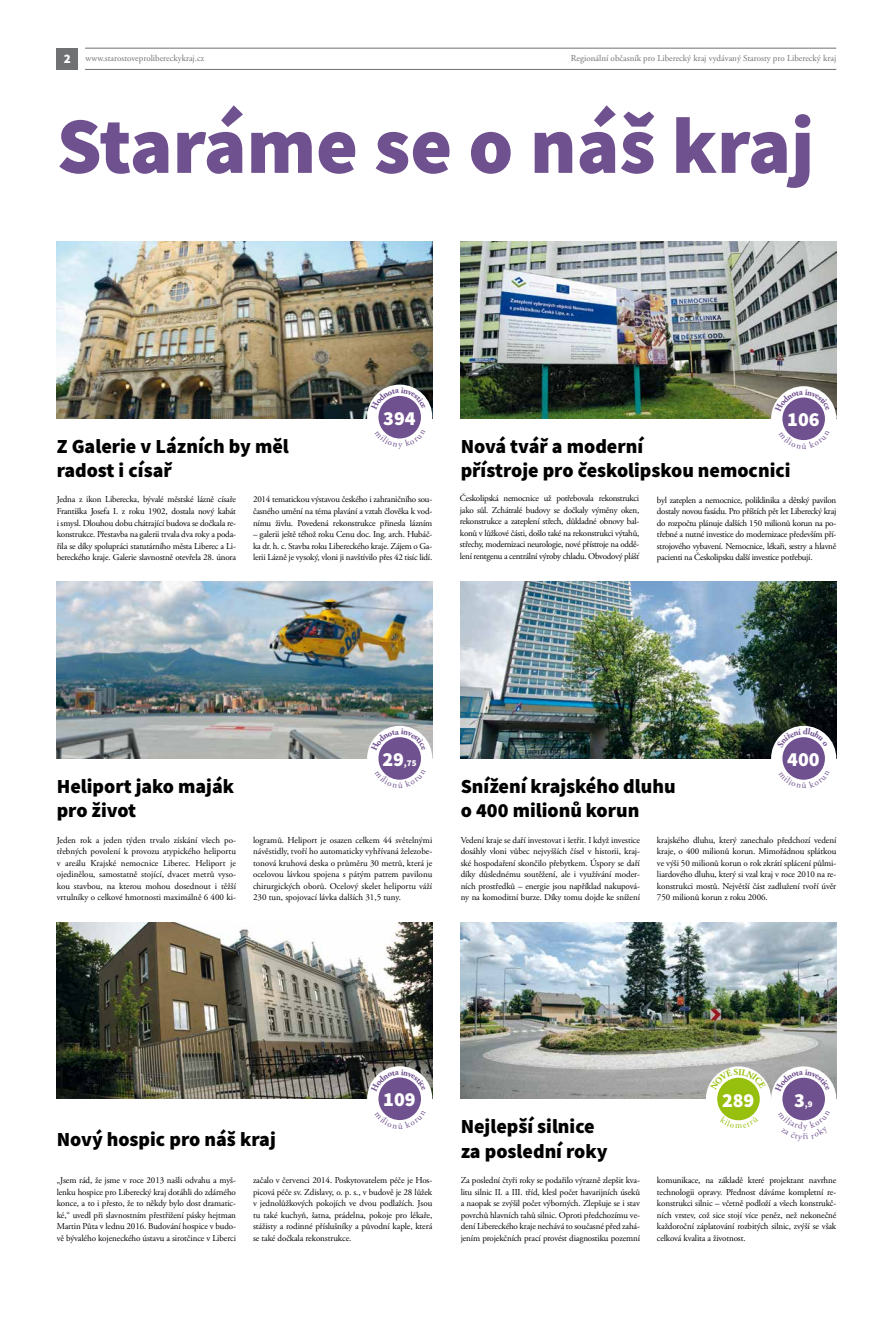
<style>
.page{position:relative;width:893px;height:1333px;background:#fff}
.page>*{position:absolute;margin:0;border:0;box-sizing:border-box;transform-origin:0 0}
.t1{font:900 80px "Source Sans Pro";color:#70518f}
.t2{font:900 20px/24px "Source Sans Pro";color:#000}
.t3{font:900 20px "Source Sans Pro";color:#fff}
.t4{font:9px/11.5px "Adobe Garamond Pro";letter-spacing:-.015em;color:#000;text-align:justify}
.t5{font:9px "Adobe Garamond Pro";color:#707172}
.t6{font:900 9px "Source Sans Pro";color:#fff}
.s1{font-family:"Source Sans Pro";font-weight:900;font-size:13px;color:#fff}
</style>
<div class="page">
<div style="left:57px;top:48px;width:21px;height:21px;background:#707172"></div>
<hr style="left:85px;top:69px;width:751px;height:1px;background:#707172">
<hr style="left:85px;top:48px;width:751px;height:1px;background:#707172">
<img style="left:57px;top:241px;width:375px;height:177px">
<img style="left:461px;top:241px;width:375px;height:177px">
<img style="left:57px;top:582px;width:375px;height:176px">
<img style="left:461px;top:582px;width:375px;height:176px">
<img style="left:57px;top:922px;width:375px;height:176px">
<img style="left:461px;top:922px;width:375px;height:176px">
<div style="left:771px;top:725px;width:65px;height:66px;background:#fff;border-radius:50%"></div>
<div style="left:782px;top:737px;width:43px;height:42px;background:#70518f;border-radius:50%"></div>
<div style="left:771px;top:386px;width:65px;height:65px;background:#fff;border-radius:50%"></div>
<div style="left:782px;top:397px;width:43px;height:43px;background:#70518f;border-radius:50%"></div>
<div style="left:367px;top:725px;width:65px;height:66px;background:#fff;border-radius:50%"></div>
<div style="left:378px;top:737px;width:43px;height:42px;background:#70518f;border-radius:50%"></div>
<div style="left:771px;top:1066px;width:65px;height:65px;background:#fff;border-radius:50%"></div>
<div style="left:782px;top:1077px;width:43px;height:43px;background:#70518f;border-radius:50%"></div>
<div style="left:706px;top:1066px;width:65px;height:65px;background:#fff;border-radius:50%"></div>
<div style="left:717px;top:1077px;width:43px;height:43px;background:#97bf0d;border-radius:50%"></div>
<div style="left:367px;top:384px;width:65px;height:66px;background:#fff;border-radius:50%"></div>
<div style="left:378px;top:396px;width:43px;height:42px;background:#70518f;border-radius:50%"></div>
<div style="left:367px;top:1066px;width:65px;height:65px;background:#fff;border-radius:50%"></div>
<div style="left:378px;top:1077px;width:43px;height:42px;background:#70518f;border-radius:50%"></div>
<svg style="left:786px;top:770px;width:36px;height:10px"></svg>
<svg style="left:785px;top:430px;width:37px;height:11px"></svg>
<svg style="left:381px;top:769px;width:37px;height:11px"></svg>
<svg style="left:371px;top:728px;width:55px;height:23px"></svg>
<svg style="left:724px;top:1115px;width:29px;height:6px"></svg>
<svg style="left:710px;top:1067px;width:56px;height:23px"></svg>
<svg style="left:382px;top:429px;width:36px;height:10px"></svg>
<svg style="left:371px;top:387px;width:55px;height:23px"></svg>
<svg style="left:775px;top:389px;width:55px;height:22px"></svg>
<svg style="left:777px;top:727px;width:51px;height:20px"></svg>
<svg style="left:381px;top:1110px;width:37px;height:11px"></svg>
<svg style="left:371px;top:1068px;width:55px;height:23px"></svg>
<svg style="left:775px;top:1068px;width:55px;height:23px"></svg>
<svg style="left:785px;top:1110px;width:37px;height:11px"></svg>
<p class="t5" style="left:64px;top:53px;width:142px"><span class="s1">2</span> www.starostoveprolibereckykraj.cz</p>
<p class="t5" style="left:571px;top:53px;width:267px">Regionální občasník pro Liberecký kraj vydávaný Starosty pro Liberecký kraj</p>
<h1 class="t1" style="left:57px;top:91px;width:759px">Staráme se o náš kraj</h1>
<h2 class="t2" style="left:57px;top:434px;width:234px">Z Galerie v Lázních by měl radost i císař</h2>
<h2 class="t3" style="left:383px;top:404px;width:34px">394</h2>
<p class="t4" style="left:57px;top:494px;width:181px">Jedna z ikon Liberecka, bývalé městské lázně císaře Františka Josefa I. z roku 1902, dostala nový kabát i smysl. Dlouhou dobu chátrající budova se dočkala re&shy;konstrukce. Přestavba na galerii trvala dva roky a poda&shy;řila se díky spolupráci statutárního města Liberec a Li&shy;bereckého kraje. Galerie slavnostně otevřela 28. února</p>
<p class="t4" style="left:253px;top:494px;width:181px">2014 tematickou výstavou českého i zahraničního sou&shy;časného umění na téma plavání a vztah člověka k vod&shy;nímu živlu. Povedená rekonstrukce přinesla lázním</p>
<p class="t4" style="left:253px;top:528px;width:181px">– galerii ještě téhož roku Cenu doc. Ing. arch. Hubáč&shy;ka dr. h. c. Stavba roku Libereckého kraje. Zájem o Ga&shy;lerii Lázně je vysoký, vloni ji navštívilo přes 42 tisíc lidí.</p>
<h2 class="t3" style="left:787px;top:406px;width:34px">106</h2>
<h2 class="t2" style="left:461px;top:434px;width:331px">Nová tvář a moderní<br>přístroje pro českolipskou nemocnici</h2>
<p class="t4" style="left:460px;top:493px;width:181px">Českolipská nemocnice už potřebovala rekonstrukci jako sůl. Zchátralé budovy se dočkaly výměny oken, rekonstrukce a zateplení střech, důkladné obnovy bal&shy;konů v lůžkové části, došlo také na rekonstrukci výtahů, střechy, modernizaci neurologie, nové přístroje na oddě&shy;lení rentgenu a centrální výroby chladu. Obvodový plášť</p>
<p class="t4" style="left:657px;top:494px;width:181px">byl zateplen a nemocnice, poliklinika a dětský pavilon dostaly novou fasádu. Pro příštích pět let Liberecký kraj do rozpočtu plánuje dalších 150 milionů korun na po&shy;třebné a nutné investice do modernizace především pří&shy;strojového vybavení. Nemocnice, lékaři, sestry a hlavně pacienti na Českolipsku další investice potřebují.</p>
<h2 class="t3" style="left:382px;top:745px;width:23px">29</h2>
<p class="t6" style="left:404px;top:756px;width:14px">,75</p>
<h2 class="t2" style="left:57px;top:774px;width:179px">Heliport jako maják pro život</h2>
<p class="t4" style="left:57px;top:834px;width:181px">Jeden rok a jeden týden trvalo získání všech po&shy;třebných povolení k provozu atypického heliportu v areálu Krajské nemocnice Liberec. Heliport je ojedinělou, samostatně stojící, dvacet metrů vyso&shy;kou stavbou, na kterou mohou dosednout i těžší vrtulníky o celkové hmotnosti maximálně 6 400 ki-</p>
<p class="t4" style="left:253px;top:834px;width:181px">logramů. Heliport je osazen celkem 44 světelnými návěstidly, tvoří ho automaticky vyhřívaná železobe&shy;tonová kruhová deska o průměru 30 metrů, která je ocelovou lávkou spojena s pátým patrem pavilonu chirurgických oborů. Ocelový skelet heliportu váží 230 tun, spojovací lávka dalších 31,5 tuny.</p>
<h2 class="t3" style="left:787px;top:745px;width:34px">400</h2>
<h2 class="t2" style="left:461px;top:774px;width:216px">Snížení krajského dluhu o 400 milionů korun</h2>
<p class="t4" style="left:461px;top:834px;width:181px">Vedení kraje se daří investovat i šetřit. I když investice dosáhly vloni vůbec nejvyšších čísel v historii, kraj&shy;ské hospodaření skončilo přebytkem. Úspory se daří díky důslednému soutěžení, ale i využívání moder&shy;ních prostředků – energie jsou například nakupová&shy;ny na komoditní burze. Díky tomu dojde ke snížení</p>
<p class="t4" style="left:657px;top:834px;width:181px">krajského dluhu, který zanechalo předchozí vedení kraje, o 400 milionů korun. Mimořádnou splátkou ve výši 50 milionů korun o rok zkrátí splácení půlmi&shy;liardového dluhu, který si vzal kraj v roce 2010 na re&shy;konstrukci mostů. Největší část zadlužení tvoří úvěr 750 milionů korun z roku 2006.</p>
<h2 class="t3" style="left:383px;top:1085px;width:34px">109</h2>
<h2 class="t2" style="left:57px;top:1126px;width:221px">Nový hospic pro náš kraj</h2>
<p class="t4" style="left:57px;top:1174px;width:181px">„Jsem rád, že jsme v roce 2013 našli odvahu a myš&shy;lenku hospice pro Liberecký kraj dotáhli do zdárného konce, a to i přesto, že to někdy bylo dost dramatic&shy;ké,“ uvedl při slavnostním přestřižení pásky hejtman Martin Půta v lednu 2016. Budování hospice v budo&shy;vě bývalého kojeneckého ústavu a sirotčince v Liberci</p>
<p class="t4" style="left:253px;top:1174px;width:181px">začalo v červenci 2014. Poskytovatelem péče je Hos&shy;picová péče sv. Zdislavy, o. p. s., v budově je 28 lůžek v jednolůžkových pokojích ve dvou podlažích. Jsou tu také kuchyň, šatna, prádelna, pokoje pro lékaře, stážisty a rodinné příslušníky a původní kaple, která se také dočkala rekonstrukce.</p>
<h2 class="t3" style="left:722px;top:1085px;width:34px">289</h2>
<h2 class="t3" style="left:794px;top:1085px;width:12px">3</h2>
<p class="t6" style="left:805px;top:1097px;width:9px">,9</p>
<h2 class="t2" style="left:461px;top:1114px;width:148px">Nejlepší silnice za poslední roky</h2>
<p class="t4" style="left:461px;top:1174px;width:181px">Za poslední čtyři roky se podařilo výrazně zlepšit kva&shy;litu silnic II. a III. tříd, klesl počet havarijních úseků a naopak se zvýšil počet výborných. Zlepšuje se i stav povrchů hlavních tahů silnic. Oproti předchozímu ve&shy;dení Libereckého kraje nechává to současné před zahá&shy;jením projekčních prací provést diagnostiku pozemní</p>
<p class="t4" style="left:657px;top:1174px;width:181px">komunikace, na základě které projektant navrhne technologii opravy. Přednost dáváme kompletní re&shy;konstrukci silnic – včetně podloží a všech konstrukč&shy;ních vrstev, což sice stojí více peněz, než nekonečné každoroční záplatování rozbitých silnic, zvýší se však celková kvalita a životnost.</p>
</div>
